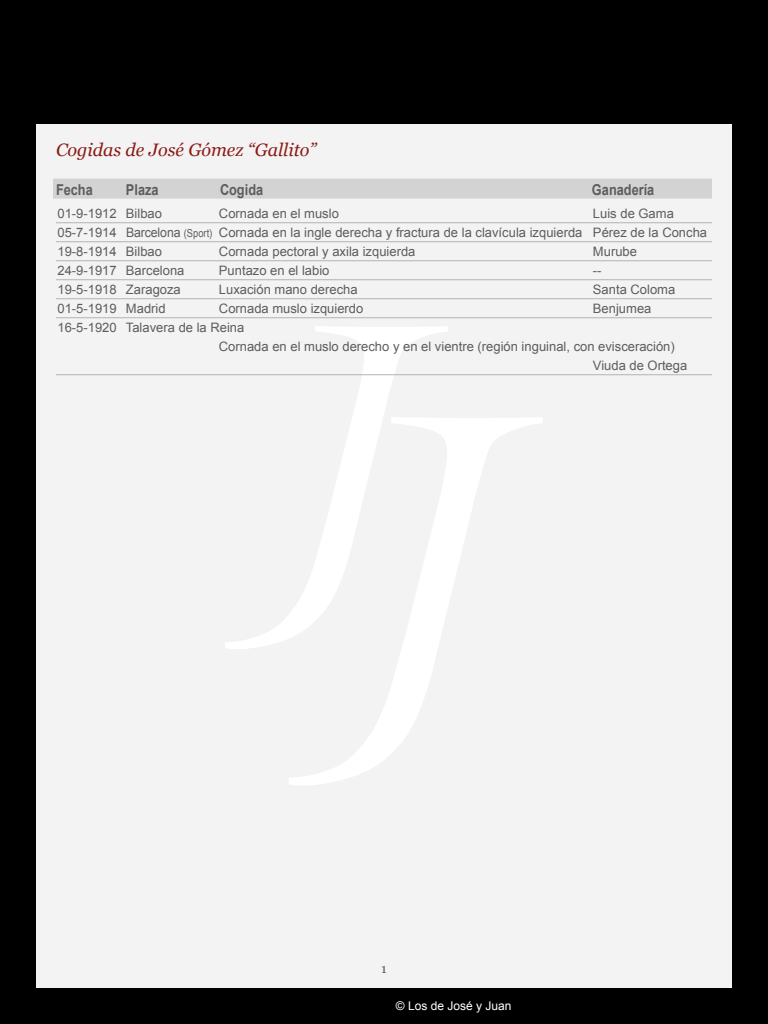
<style>
.page{position:relative;width:768px;height:1024px;background:#000}
.page>*{position:absolute;margin:0;border:0;box-sizing:border-box;transform-origin:0 0}
.t1{font:italic 18px "Georgia";color:#8b1b16}
.t2{font:700 15px "Arial";color:#5d5d5d;scale:.85 1}
.t3{font:13px/19px "Arial";color:#5d5d5d}
.t4{font:13px "Georgia";color:#5d5d5d}
.t5{font:12px "Arial";color:#fff}
.s1{font-size:11px}
</style>
<div class="page">
<div style="left:36px;top:124px;width:696px;height:864px;background:#f3f3f3"></div>
<svg style="left:289px;top:418px;width:253px;height:367px"></svg>
<svg style="left:225px;top:326px;width:223px;height:323px"></svg>
<div style="left:53px;top:179px;width:659px;height:20px;background:#d3d3d3"></div>
<hr style="left:56px;top:223px;width:656px;height:1px;background:#b4b4b4">
<hr style="left:56px;top:242px;width:656px;height:1px;background:#b4b4b4">
<hr style="left:56px;top:261px;width:656px;height:1px;background:#b4b4b4">
<hr style="left:56px;top:280px;width:656px;height:1px;background:#b4b4b4">
<hr style="left:56px;top:299px;width:656px;height:1px;background:#b4b4b4">
<hr style="left:56px;top:318px;width:656px;height:1px;background:#b4b4b4">
<hr style="left:56px;top:375px;width:656px;height:1px;background:#b4b4b4">
<h1 class="t1" style="left:56px;top:136px;width:262px">Cogidas de José Gómez “Gallito”</h1>
<p class="t2" style="left:56px;top:179px;width:45px">Fecha</p>
<p class="t2" style="left:126px;top:179px;width:40px">Plaza</p>
<p class="t2" style="left:220px;top:179px;width:52px">Cogida</p>
<p class="t2" style="left:592px;top:179px;width:75px">Ganadería</p>
<p class="t3" style="left:58px;top:204px;width:106px">01-9-1912 Bilbao</p>
<p class="t3" style="left:219px;top:204px;width:121px">Cornada en el muslo</p>
<p class="t3" style="left:58px;top:204px;width:651px;text-indent:535px">Luis de Gama<br>05-7-1914 Barcelona <span class="s1">(Sport)</span> Cornada en la ingle derecha y fractura de la clavícula izquierda Pérez de la Concha<br>19-8-1914 Bilbao</p>
<p class="t3" style="left:219px;top:242px;width:198px">Cornada pectoral y axila izquierda</p>
<p class="t3" style="left:593px;top:242px;width:46px">Murube</p>
<p class="t3" style="left:58px;top:261px;width:128px">24-9-1917 Barcelona</p>
<p class="t3" style="left:219px;top:261px;width:112px">Puntazo en el labio</p>
<p class="t3" style="left:593px;top:261px;width:10px">--</p>
<p class="t3" style="left:58px;top:280px;width:125px">19-5-1918 Zaragoza</p>
<p class="t3" style="left:219px;top:280px;width:140px">Luxación mano derecha</p>
<p class="t3" style="left:593px;top:280px;width:84px">Santa Coloma</p>
<p class="t3" style="left:57px;top:299px;width:110px">01-5-1919 Madrid</p>
<p class="t3" style="left:219px;top:299px;width:146px">Cornada muslo izquierdo</p>
<p class="t3" style="left:593px;top:299px;width:60px">Benjumea</p>
<p class="t3" style="left:57px;top:318px;width:188px">16-5-1920 Talavera de la Reina</p>
<p class="t3" style="left:219px;top:337px;width:457px">Cornada en el muslo derecho y en el vientre (región inguinal, con evisceración)</p>
<p class="t3" style="left:593px;top:356px;width:96px">Viuda de Ortega</p>
<p class="t4" style="left:381px;top:959px;width:7px">1</p>
<p class="t5" style="left:396px;top:998px;width:117px">© Los de José y Juan</p>
</div>
